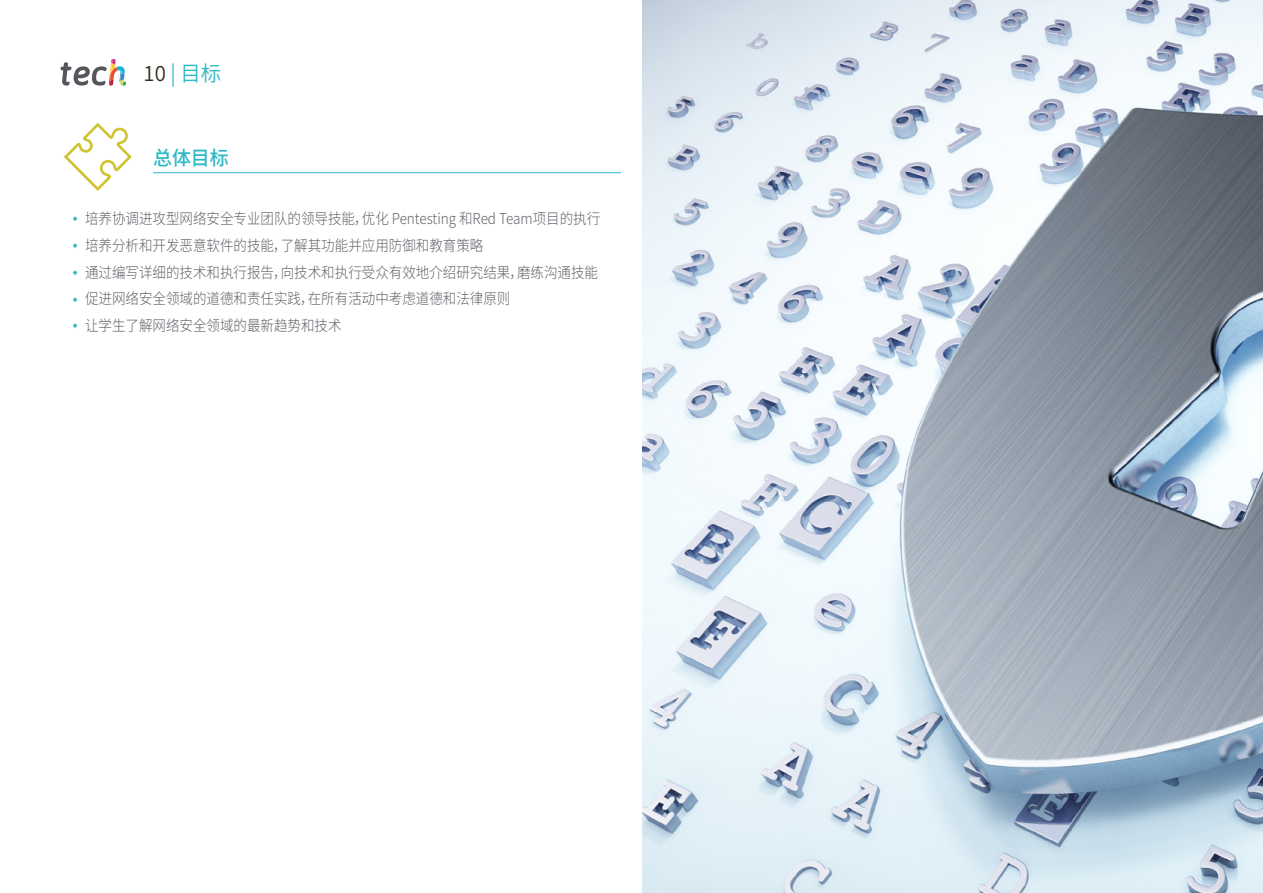
<style>
.page{position:relative;width:1263px;height:893px;background:#fff}
.page>*{position:absolute;margin:0;border:0;box-sizing:border-box;transform-origin:0 0}
.t1{font:21px "Source Han Sans CN";color:#2db8c5}
.t2{font:500 19.5px "Source Han Sans CN";color:#2db8c5}
.t3{font:300 15px/26.7px "Source Han Sans CN";color:#61646a;scale:.9 1}
.s1{color:#312e20}
</style>
<div class="page">
<hr style="left:153px;top:172px;width:468px;height:1px;background:#2db8c5">
<svg style="left:64px;top:123px;width:68px;height:68px"></svg>
<img style="left:642px;top:0;width:621px;height:893px">
<svg style="left:61px;top:59px;width:65px;height:27px"></svg>
<h1 class="t1" style="left:144px;top:61px;width:79px"><span class="s1">10</span> | 目标</h1>
<h2 class="t2" style="left:153px;top:147px;width:77px">总体目标</h2>
<p class="t3" style="left:85px;top:206px;width:574px">培养协调进攻型网络安全专业团队的领导技能，优化 Pentesting 和Red Team项目的执行培养分析和开发恶意软件的技能，了解其功能并应用防御和教育策略<br>通过编写详细的技术和执行报告，向技术和执行受众有效地介绍研究结果，磨练沟通技能促进网络安全领域的道德和责任实践，在所有活动中考虑道德和法律原则<br>让学生了解网络安全领域的最新趋势和技术</p>
</div>
